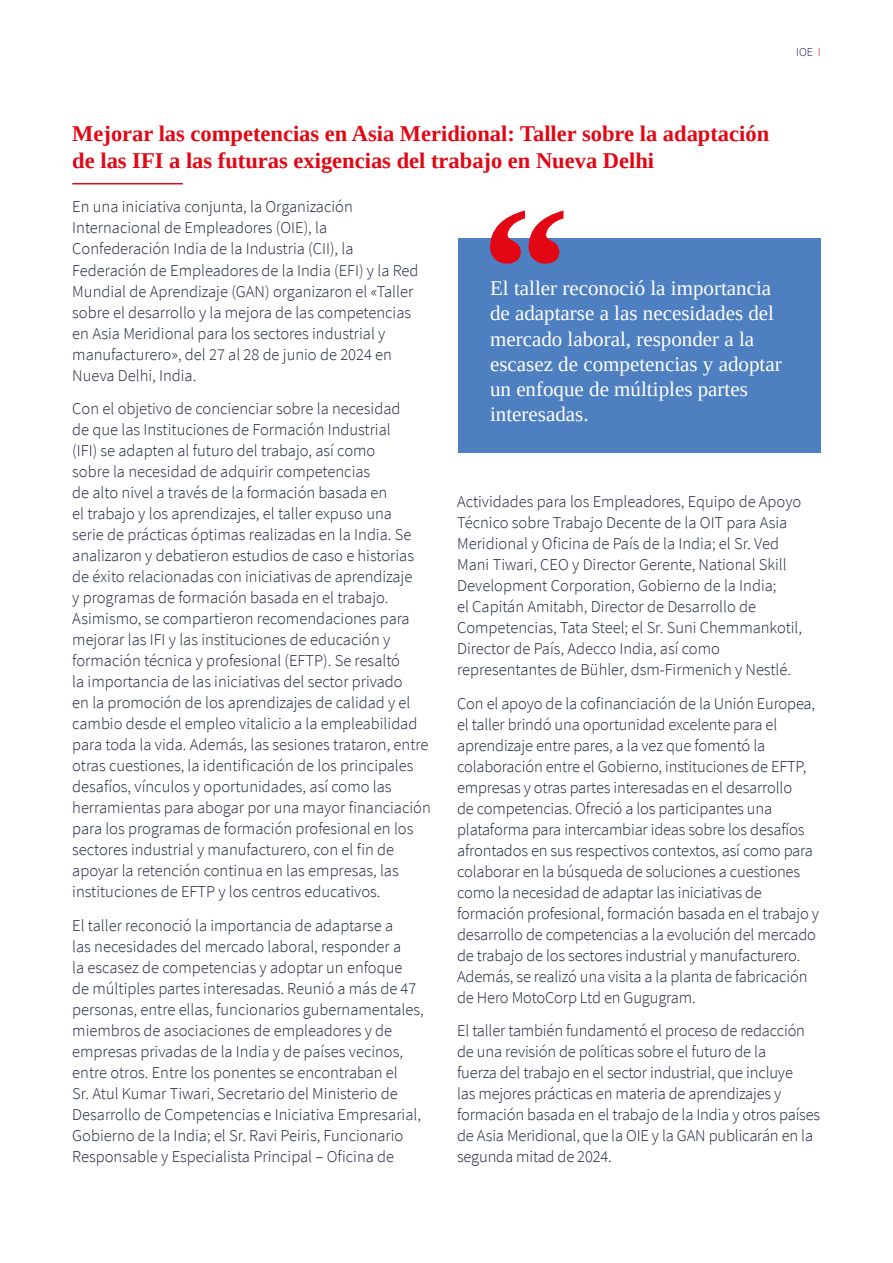
<style>
.page{position:relative;width:893px;height:1263px;background:#fff}
.page>*{position:absolute;margin:0;border:0;box-sizing:border-box;transform-origin:0 0}
.t1{font:700 22.5px/27px "Tinos";color:#e30613}
.t2{font:21px/25.2px "Tinos";color:#fff}
.t3{font:300 16.5px/21px "Source Sans Pro";color:#1a203c}
.t4{font:300 12px "Source Sans Pro";color:#221657}
.s1{color:#e30613}
</style>
<div class="page">
<hr style="left:72px;top:183px;width:111px;height:1px;background:#e30613">
<div style="left:458px;top:238px;width:363px;height:215px;background:#4e7fc0"></div>
<svg style="left:490px;top:210px;width:73px;height:54px"></svg>
<p class="t4" style="left:796px;top:44px;width:26px">IOE <span class="s1">I</span></p>
<h1 class="t1" style="left:72px;top:120px;width:698px">Mejorar las competencias en Asia Meridional: Taller sobre la adaptación de las IFI a las futuras exigencias del trabajo en Nueva Delhi</h1>
<p class="t3" style="left:72px;top:197px;width:348px">En una iniciativa conjunta, la Organización Internacional de Empleadores (OIE), la Confederación India de la Industria (CII), la Federación de Empleadores de la India (EFI) y la Red Mundial de Aprendizaje (GAN) organizaron el «Taller sobre el desarrollo y la mejora de las competencias en Asia Meridional para los sectores industrial y manufacturero», del 27 al 28 de junio de 2024 en Nueva Delhi, India.</p>
<p class="t3" style="left:72px;top:398px;width:360px">Con el objetivo de concienciar sobre la necesidad<br>de que las Instituciones de Formación Industrial<br>(IFI) se adapten al futuro del trabajo, así como<br>sobre la necesidad de adquirir competencias<br>de alto nivel a través de la formación basada en<br>el trabajo y los aprendizajes, el taller expuso una<br>serie de prácticas óptimas realizadas en la India. Se analizaron y debatieron estudios de caso e historias de éxito relacionadas con iniciativas de aprendizaje<br>y programas de formación basada en el trabajo.<br>Asimismo, se compartieron recomendaciones para mejorar las IFI y las instituciones de educación y formación técnica y profesional (EFTP). Se resaltó<br>la importancia de las iniciativas del sector privado<br>en la promoción de los aprendizajes de calidad y el cambio desde el empleo vitalicio a la empleabilidad para toda la vida. Además, las sesiones trataron, entre otras cuestiones, la identificación de los principales desafíos, vínculos y oportunidades, así como las herramientas para abogar por una mayor financiación para los programas de formación profesional en los sectores industrial y manufacturero, con el fin de apoyar la retención continua en las empresas, las instituciones de EFTP y los centros educativos.</p>
<p class="t3" style="left:72px;top:915px;width:353px">El taller reconoció la importancia de adaptarse a<br>las necesidades del mercado laboral, responder a<br>la escasez de competencias y adoptar un enfoque<br>de múltiples partes interesadas. Reunió a más de 47 personas, entre ellas, funcionarios gubernamentales, miembros de asociaciones de empleadores y de empresas privadas de la India y de países vecinos, entre otros. Entre los ponentes se encontraban el<br>Sr. Atul Kumar Tiwari, Secretario del Ministerio de Desarrollo de Competencias e Iniciativa Empresarial, Gobierno de la India; el Sr. Ravi Peiris, Funcionario Responsable y Especialista Principal – Oficina de</p>
<p class="t2" style="left:490px;top:275px;width:293px">El taller reconoció la importancia de adaptarse a las necesidades del mercado laboral, responder a la escasez de competencias y adoptar un enfoque de múltiples partes interesadas.</p>
<p class="t3" style="left:457px;top:491px;width:347px">Actividades para los Empleadores, Equipo de Apoyo Técnico sobre Trabajo Decente de la OIT para Asia Meridional y Oficina de País de la India; el Sr. Ved Mani Tiwari, CEO y Director Gerente, National Skill Development Corporation, Gobierno de la India;<br>el Capitán Amitabh, Director de Desarrollo de Competencias, Tata Steel; el Sr. Suni Chemmankotil, Director de País, Adecco India, así como representantes de Bühler, dsm-Firmenich y Nestlé.</p>
<p class="t3" style="left:457px;top:692px;width:363px">Con el apoyo de la cofinanciación de la Unión Europea, el taller brindó una oportunidad excelente para el aprendizaje entre pares, a la vez que fomentó la colaboración entre el Gobierno, instituciones de EFTP, empresas y otras partes interesadas en el desarrollo<br>de competencias. Ofreció a los participantes una plataforma para intercambiar ideas sobre los desafíos afrontados en sus respectivos contextos, así como para colaborar en la búsqueda de soluciones a cuestiones como la necesidad de adaptar las iniciativas de formación profesional, formación basada en el trabajo y desarrollo de competencias a la evolución del mercado de trabajo de los sectores industrial y manufacturero.<br>Además, se realizó una visita a la planta de fabricación de Hero MotoCorp Ltd en Gugugram.</p>
<p class="t3" style="left:457px;top:1020px;width:365px">El taller también fundamentó el proceso de redacción de una revisión de políticas sobre el futuro de la<br>fuerza del trabajo en el sector industrial, que incluye<br>las mejores prácticas en materia de aprendizajes y formación basada en el trabajo de la India y otros países de Asia Meridional, que la OIE y la GAN publicarán en la segunda mitad de 2024.</p>
</div>
